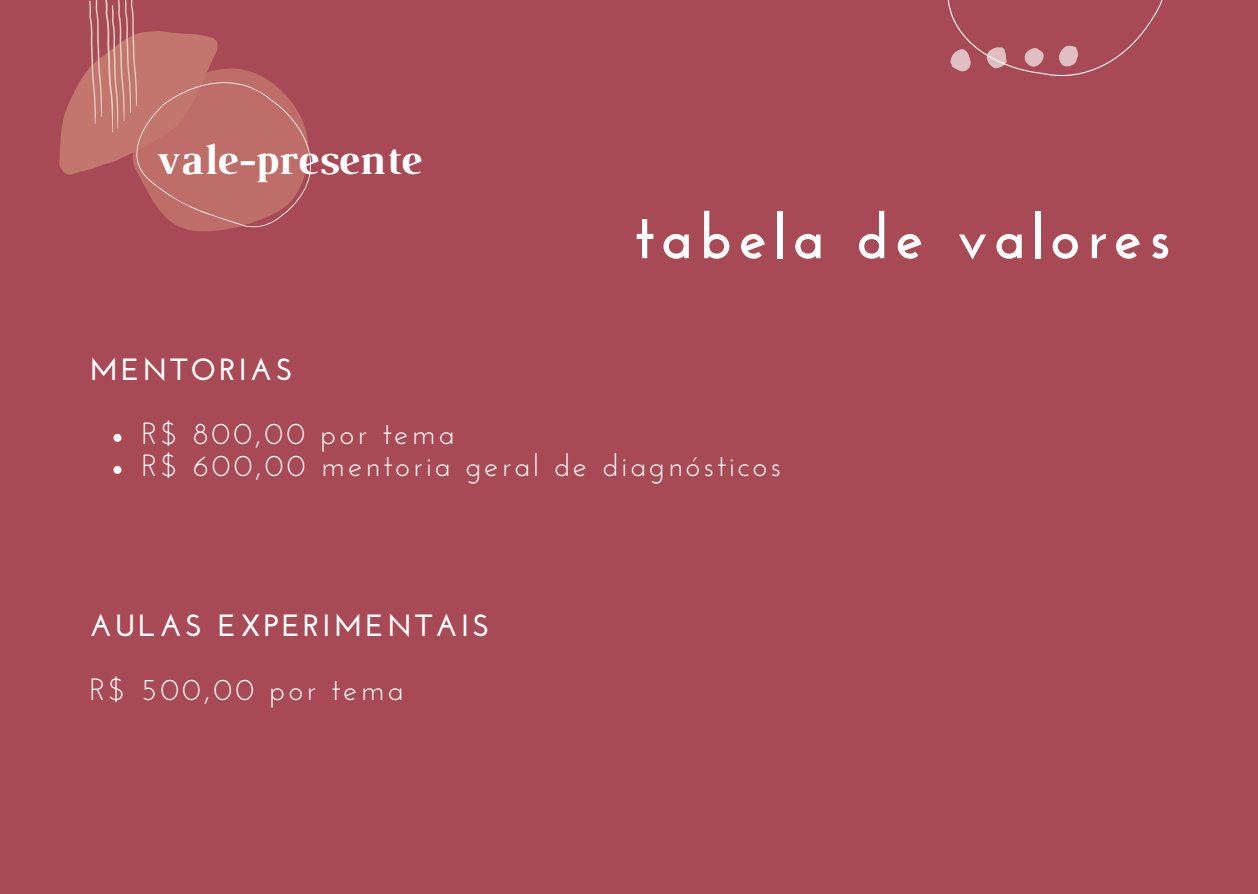
<style>
.page{position:relative;width:1258px;height:894px;background:#fff}
.page>*{position:absolute;margin:0;border:0;box-sizing:border-box;transform-origin:0 0}
.t1{font:700 63px "Josefin Sans";letter-spacing:.1em;color:#fff}
.t2{font:700 43.5px "Luthier";color:#fff}
.t3{font:30.6px "Josefin Sans";letter-spacing:.1em;color:#fff}
.t4{font:700 30.6px "Josefin Sans";letter-spacing:.1em;color:#fff}
</style>
<div class="page">
<div style="left:0;top:0;width:1258px;height:893px;background:#a84a55"></div>
<svg style="left:59px;top:0;width:252px;height:232px"></svg>
<svg style="left:113px;top:433px;width:8px;height:8px"></svg>
<svg style="left:113px;top:466px;width:8px;height:8px"></svg>
<svg style="left:947px;top:0;width:216px;height:76px"></svg>
<p class="t2" style="left:155px;top:143px;width:266px">vale-presente</p>
<p class="t4" style="left:89px;top:356px;width:205px">MENTORIAS</p>
<p class="t1" style="left:635px;top:211px;width:537px">tabela de valores</p>
<p class="t3" style="left:141px;top:421px;width:314px">R$ 800,00 por tema</p>
<p class="t3" style="left:141px;top:453px;width:641px">R$ 600,00 mentoria geral de diagnósticos</p>
<p class="t4" style="left:89px;top:613px;width:402px">AULAS EXPERIMENTAIS</p>
<p class="t3" style="left:89px;top:677px;width:315px">R$ 500,00 por tema</p>
</div>
